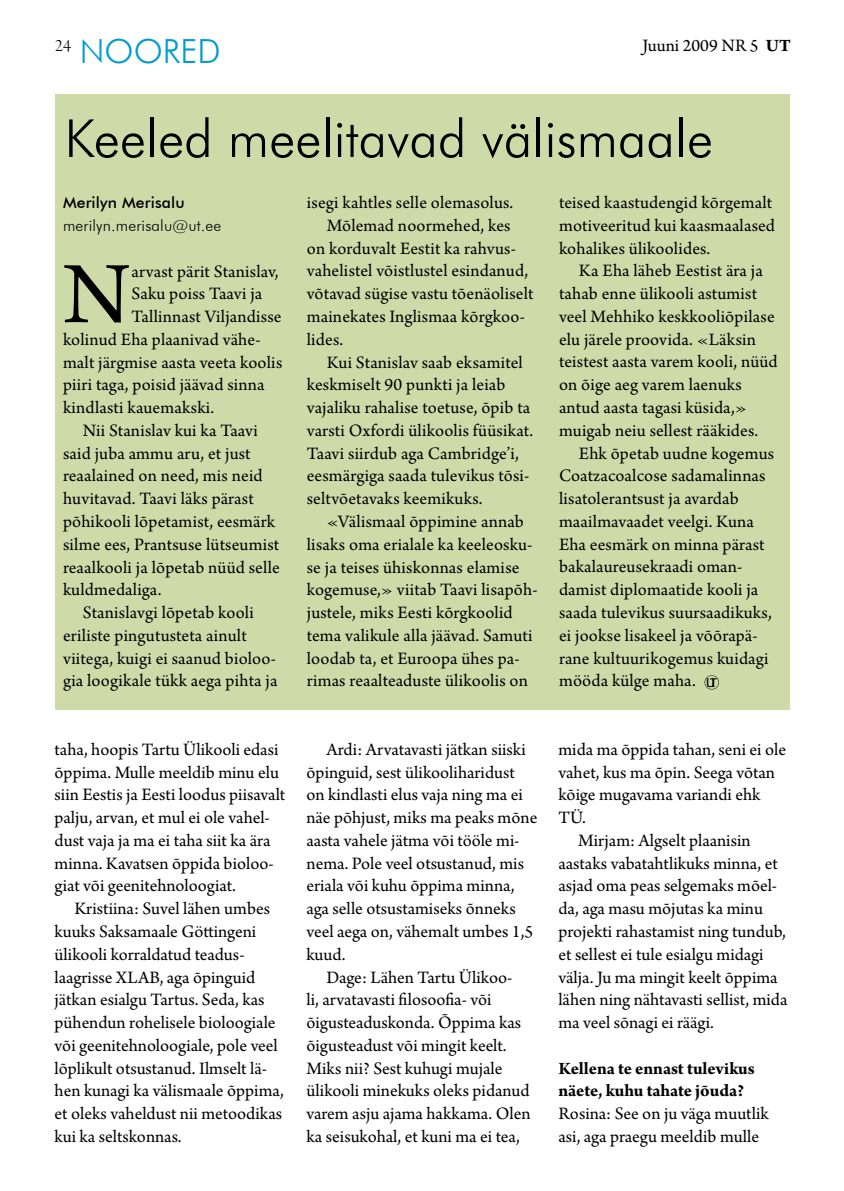
<style>
.page{position:relative;width:844px;height:1191px;background:#fff}
.page>*{position:absolute;margin:0;border:0;box-sizing:border-box;transform-origin:0 0}
.t1{font:92.05px "Arno Pro";color:#000}
.t2{font:300 52.5px "Futura BT";color:#000}
.t3{font:300 33.25px "Futura BT";color:#009bd0}
.t4{font:18.38px/22.8px "Arno Pro";letter-spacing:.005em;color:#000}
.t5{font:700 18.38px/22.8px "Arno Pro";letter-spacing:-.005em;color:#000}
.t6{font:18.38px "Arno Pro Light Display";color:#000}
.t7{font:300 15.75px "Futura BT";letter-spacing:.01em;color:#000}
.t8{font:500 15.75px "Futura BT";color:#000}
.s1{font-weight:700}
.s2{font-family:"Friz Quadrata Std";font-size:13.12px}
</style>
<div class="page">
<div style="left:55px;top:94px;width:734px;height:615px;background:#cfdaa9"></div>
<svg style="left:704px;top:675px;width:14px;height:14px"></svg>
<h3 class="t3" style="left:80px;top:31px;width:142px">noored</h3>
<p class="t6" style="left:55px;top:35px;width:18px">24</p>
<p class="t4" style="left:642px;top:35px;width:150px">Juuni 2009 nr 5 <span class="s1">UT</span></p>
<h2 class="t2" style="left:64px;top:106px;width:650px">Keeled meelitavad välismaale</h2>
<p class="t8" style="left:63px;top:193px;width:123px">Merilyn Merisalu</p>
<p class="t7" style="left:63px;top:216px;width:160px">merilyn.merisalu@ut.ee</p>
<h1 class="t1" style="left:63px;top:242px;width:66px">N</h1>
<p class="t4" style="left:131px;top:260px;width:148px">arvast pärit Stanislav,</p>
<p class="t4" style="left:559px;top:192px;width:217px">teised kaastudengid kõrgemalt motiveeritud kui kaasmaalased kohalikes ülikoolides.</p>
<p class="t4" style="left:559px;top:260px;width:220px;text-indent:20px">Ka Eha läheb Eestist ära ja tahab enne ülikooli astumist veel Mehhiko keskkooliõpilase elu järele proovida. «Läksin teistest aasta varem kooli, nüüd on õige aeg varem laenuks antud aasta tagasi küsida,» muigab neiu sellest rääkides.</p>
<p class="t4" style="left:559px;top:443px;width:216px;text-indent:20px">Ehk õpetab uudne kogemus<br>Coatzacoalcose sadamalinnas lisatolerantsust ja avardab maailmavaadet veelgi. Kuna<br>Eha eesmärk on minna pärast bakalaureusekraadi oman&shy;damist diplomaatide kooli ja saada tulevikus suursaadikuks, ei jookse lisakeel ja võõrapä&shy;rane kultuurikogemus kuidagi mööda külge maha. <span class="s2">UT</span></p>
<p class="t4" style="left:307px;top:192px;width:208px">isegi kahtles selle olemasolus.</p>
<p class="t4" style="left:326px;top:215px;width:185px">Mõlemad noormehed, kes</p>
<p class="t4" style="left:307px;top:238px;width:211px">on korduvalt Eestit ka rahvus-</p>
<p class="t4" style="left:307px;top:260px;width:223px">vahelistel võistlustel esindanud,</p>
<p class="t4" style="left:307px;top:283px;width:228px">võtavad sügise vastu tõenäoliselt</p>
<p class="t4" style="left:307px;top:306px;width:220px">mainekates Inglismaa kõrgkoo-</p>
<p class="t4" style="left:307px;top:329px;width:38px">lides.</p>
<p class="t4" style="left:326px;top:351px;width:197px">Kui Stanislav saab eksamitel</p>
<p class="t4" style="left:307px;top:374px;width:200px">keskmiselt 90 punkti ja leiab</p>
<p class="t4" style="left:307px;top:397px;width:225px">vajaliku rahalise toetuse, õpib ta</p>
<p class="t4" style="left:307px;top:420px;width:228px">varsti Oxfordi ülikoolis füüsikat.</p>
<p class="t4" style="left:307px;top:443px;width:213px">Taavi siirdub aga Cambridge’i,</p>
<p class="t4" style="left:307px;top:465px;width:224px">eesmärgiga saada tulevikus tõsi-</p>
<p class="t4" style="left:307px;top:488px;width:177px">seltvõetavaks keemikuks.</p>
<p class="t4" style="left:326px;top:511px;width:199px">«Välismaal õppimine annab</p>
<p class="t4" style="left:307px;top:534px;width:227px">lisaks oma erialale ka keeleosku-</p>
<p class="t4" style="left:307px;top:556px;width:214px">se ja teises ühiskonnas elamise</p>
<p class="t4" style="left:307px;top:579px;width:232px">kogemuse,» viitab Taavi lisapõh-</p>
<p class="t4" style="left:307px;top:602px;width:207px">justele, miks Eesti kõrgkoolid</p>
<p class="t4" style="left:307px;top:625px;width:227px">tema valikule alla jäävad. Samuti</p>
<p class="t4" style="left:307px;top:647px;width:214px">loodab ta, et Euroopa ühes pa-</p>
<p class="t4" style="left:307px;top:670px;width:222px">rimas reaalteaduste ülikoolis on</p>
<p class="t4" style="left:131px;top:283px;width:132px">Saku poiss Taavi ja</p>
<p class="t4" style="left:131px;top:306px;width:151px">Tallinnast Viljandisse</p>
<p class="t4" style="left:63px;top:329px;width:199px">kolinud Eha plaanivad vähe-</p>
<p class="t4" style="left:63px;top:352px;width:221px">malt järgmise aasta veeta koolis</p>
<p class="t4" style="left:63px;top:374px;width:203px">piiri taga, poisid jäävad sinna</p>
<p class="t4" style="left:63px;top:397px;width:153px">kindlasti kauemakski.</p>
<p class="t4" style="left:83px;top:420px;width:176px">Nii Stanislav kui ka Taavi</p>
<p class="t4" style="left:63px;top:443px;width:189px">said juba ammu aru, et just</p>
<p class="t4" style="left:63px;top:465px;width:201px">reaalained on need, mis neid</p>
<p class="t4" style="left:63px;top:488px;width:192px">huvitavad. Taavi läks pärast</p>
<p class="t4" style="left:63px;top:511px;width:213px">põhikooli lõpetamist, eesmärk</p>
<p class="t4" style="left:63px;top:534px;width:218px">silme ees, Prantsuse lütseumist</p>
<p class="t4" style="left:63px;top:556px;width:218px">reaalkooli ja lõpetab nüüd selle</p>
<p class="t4" style="left:63px;top:579px;width:100px">kuldmedaliga.</p>
<p class="t4" style="left:83px;top:602px;width:172px">Stanislavgi lõpetab kooli</p>
<p class="t4" style="left:63px;top:625px;width:185px">eriliste pingutusteta ainult</p>
<p class="t4" style="left:63px;top:648px;width:214px">viitega, kuigi ei saanud bioloo-</p>
<p class="t4" style="left:63px;top:670px;width:216px">gia loogikale tükk aega pihta ja</p>
<p class="t4" style="left:55px;top:739px;width:232px">taha, hoopis Tartu Ülikooli edasi õppima. Mulle meeldib minu elu siin Eestis ja Eesti loodus piisavalt palju, arvan, et mul ei ole vahel&shy;dust vaja ja ma ei taha siit ka ära minna. Kavatsen õppida bioloo&shy;giat või geenitehnoloogiat.</p>
<p class="t4" style="left:55px;top:898px;width:231px;text-indent:20px">Kristiina: Suvel lähen umbes kuuks Saksamaale Göttingeni ülikooli korraldatud teadus&shy;laagrisse XLAB, aga õpinguid jätkan esialgu Tartus. Seda, kas pühendun rohelisele bioloogiale või geenitehnoloogiale, pole veel lõplikult otsustanud. Ilmselt lä&shy;hen kunagi ka välismaale õppima, et oleks vaheldust nii metoodikas kui ka seltskonnas.</p>
<p class="t4" style="left:306px;top:739px;width:232px;text-indent:20px">Ardi: Arvatavasti jätkan siiski õpinguid, sest ülikooliharidust on kindlasti elus vaja ning ma ei näe põhjust, miks ma peaks mõne aasta vahele jätma või tööle mi&shy;nema. Pole veel otsustanud, mis eriala või kuhu õppima minna, aga selle otsustamiseks õnneks veel aega on, vähemalt umbes 1,5 kuud.</p>
<p class="t4" style="left:306px;top:966px;width:225px;text-indent:20px">Dage: Lähen Tartu Ülikoo-<br>li, arvatavasti filosoofia- või õigusteaduskonda. Õppima kas õigusteadust või mingit keelt.<br>Miks nii? Sest kuhugi mujale ülikooli minekuks oleks pidanud varem asju ajama hakkama. Olen ka seisukohal, et kuni ma ei tea,</p>
<p class="t4" style="left:558px;top:739px;width:229px">mida ma õppida tahan, seni ei ole</p>
<p class="t4" style="left:558px;top:761px;width:218px">vahet, kus ma õpin. Seega võtan</p>
<p class="t4" style="left:558px;top:784px;width:203px">kõige mugavama variandi ehk</p>
<p class="t4" style="left:558px;top:807px;width:29px">TÜ.</p>
<p class="t4" style="left:578px;top:830px;width:174px">Mirjam: Algselt plaanisin</p>
<p class="t4" style="left:558px;top:852px;width:221px">aastaks vabatahtlikuks minna, et</p>
<p class="t4" style="left:558px;top:875px;width:220px">asjad oma peas selgemaks mõel-</p>
<p class="t4" style="left:558px;top:898px;width:206px">da, aga masu mõjutas ka minu</p>
<p class="t4" style="left:558px;top:921px;width:229px">projekti rahastamist ning tundub,</p>
<p class="t4" style="left:558px;top:943px;width:207px">et sellest ei tule esialgu midagi</p>
<p class="t4" style="left:558px;top:966px;width:220px">välja. Ju ma mingit keelt õppima</p>
<p class="t4" style="left:558px;top:989px;width:230px">lähen ning nähtavasti sellist, mida</p>
<p class="t4" style="left:558px;top:1012px;width:157px">ma veel sõnagi ei räägi.</p>
<p class="t5" style="left:558px;top:1057px;width:198px">Kellena te ennast tulevikus näete, kuhu tahate jõuda?</p>
<p class="t4" style="left:558px;top:1103px;width:212px">Rosina: See on ju väga muutlik asi, aga praegu meeldib mulle</p>
</div>
